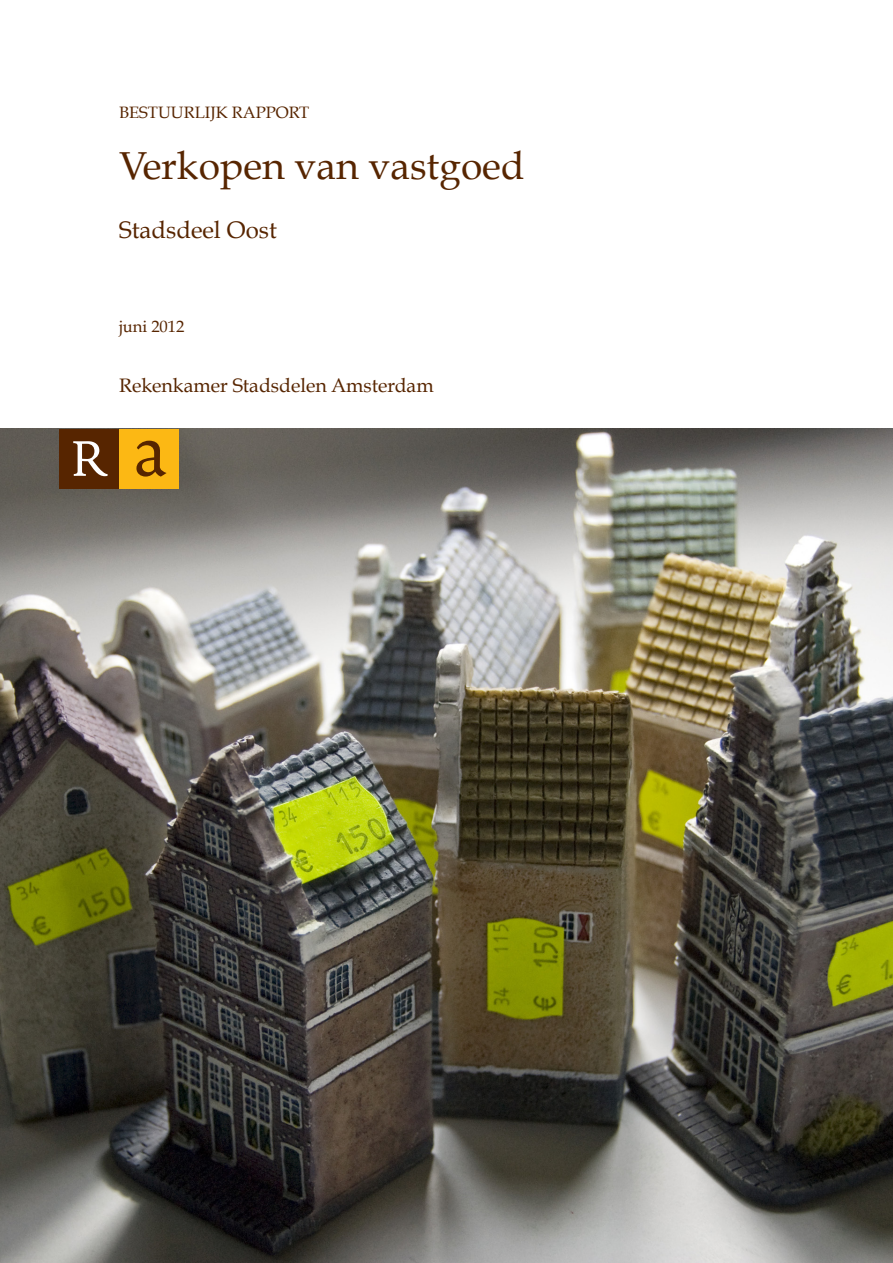
<style>
.page{position:relative;width:893px;height:1263px;background:#fff}
.page>*{position:absolute;margin:0;border:0;box-sizing:border-box;transform-origin:0 0}
.Titel{font:39px "Book Antiqua";color:#572500}
.Subtitel{font:24px "Book Antiqua";color:#572500}
.t1{font:19.5px "Book Antiqua";color:#572500}
.Rapport{font:16.5px "Book Antiqua";color:#572500}
.Datum{font:16.5px "Book Antiqua";color:#572500}
</style>
<div class="page">
<img style="left:0;top:428px;width:893px;height:835px">
<div style="left:59px;top:429px;width:60px;height:60px;background:#572500"></div>
<div style="left:119px;top:429px;width:60px;height:60px;background:#fcb814"></div>
<svg style="left:73px;top:441px;width:35px;height:35px"></svg>
<svg style="left:136px;top:441px;width:31px;height:36px"></svg>
<p class="Rapport" style="left:119px;top:102px;width:192px">BESTUURLIJK RAPPORT</p>
<p class="Titel" style="left:119px;top:142px;width:407px">Verkopen van vastgoed</p>
<p class="Subtitel" style="left:119px;top:215px;width:159px">Stadsdeel Oost</p>
<p class="Datum" style="left:119px;top:316px;width:67px">juni 2012</p>
<p class="t1" style="left:119px;top:374px;width:316px">Rekenkamer Stadsdelen Amsterdam</p>
</div>
